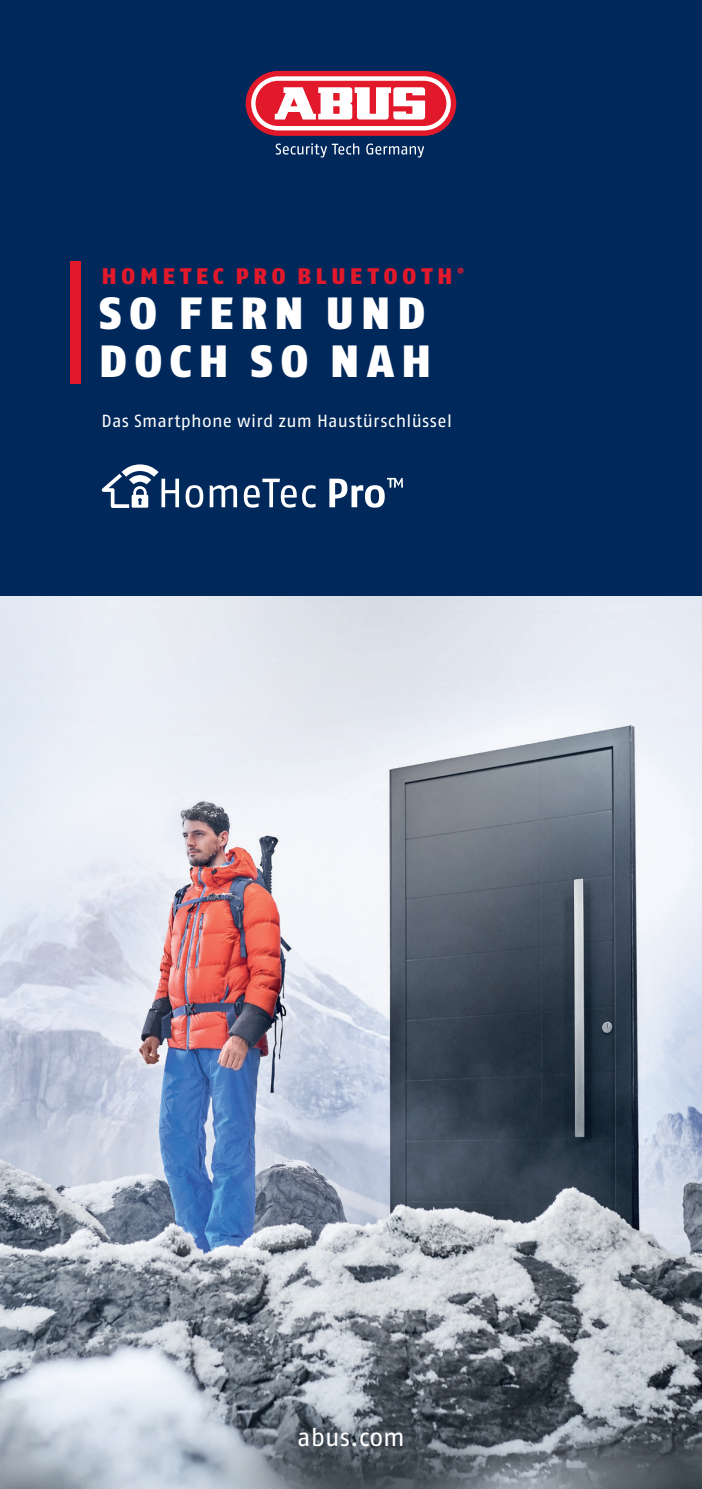
<style>
.page{position:relative;width:702px;height:1489px;background:#fff}
.page>*{position:absolute;margin:0;border:0;box-sizing:border-box;transform-origin:0 0}
.t1{font:900 45px/47.5px "ABUS Fago Pro";letter-spacing:.165em;color:#fff}
.t2{font:25px "ABUS Fago Pro";color:#fff}
.t3{font:900 22.5px "ABUS Fago Pro";letter-spacing:.215em;color:#e2192b}
.t4{font:17.5px "ABUS Fago Pro";letter-spacing:.015em;color:#fff}
.t5{font:900 7.5px "ABUS Fago Pro";color:#e2192b}
</style>
<div class="page">
<img style="left:0;top:595px;width:702px;height:893px">
<div style="left:0;top:0;width:702px;height:595px;background:#00285b"></div>
<div style="left:246px;top:71px;width:210px;height:65px;background:#e2192b;border-radius:32px"></div>
<svg style="left:251px;top:76px;width:200px;height:54px"></svg>
<svg style="left:276px;top:143px;width:148px;height:14px"></svg>
<div style="left:70px;top:261px;width:11px;height:122px;background:#e2192b"></div>
<svg style="left:185px;top:485px;width:18px;height:22px"></svg>
<svg style="left:210px;top:485px;width:27px;height:22px"></svg>
<svg style="left:244px;top:478px;width:71px;height:29px"></svg>
<svg style="left:329px;top:478px;width:74px;height:29px"></svg>
<svg style="left:102px;top:464px;width:77px;height:44px"></svg>
<p class="t3" style="left:102px;top:263px;width:352px">HOMETEC PRO BLUETOOTH</p>
<p class="t5" style="left:457px;top:266px;width:8px">®</p>
<h1 class="t1" style="left:99px;top:290px;width:333px">SO FERN UND<br>DOCH SO NAH</h1>
<p class="t4" style="left:101px;top:410px;width:352px">Das Smartphone wird zum Haustürschlüssel</p>
<h2 class="t2" style="left:297px;top:1422px;width:109px">abus.com</h2>
</div>
